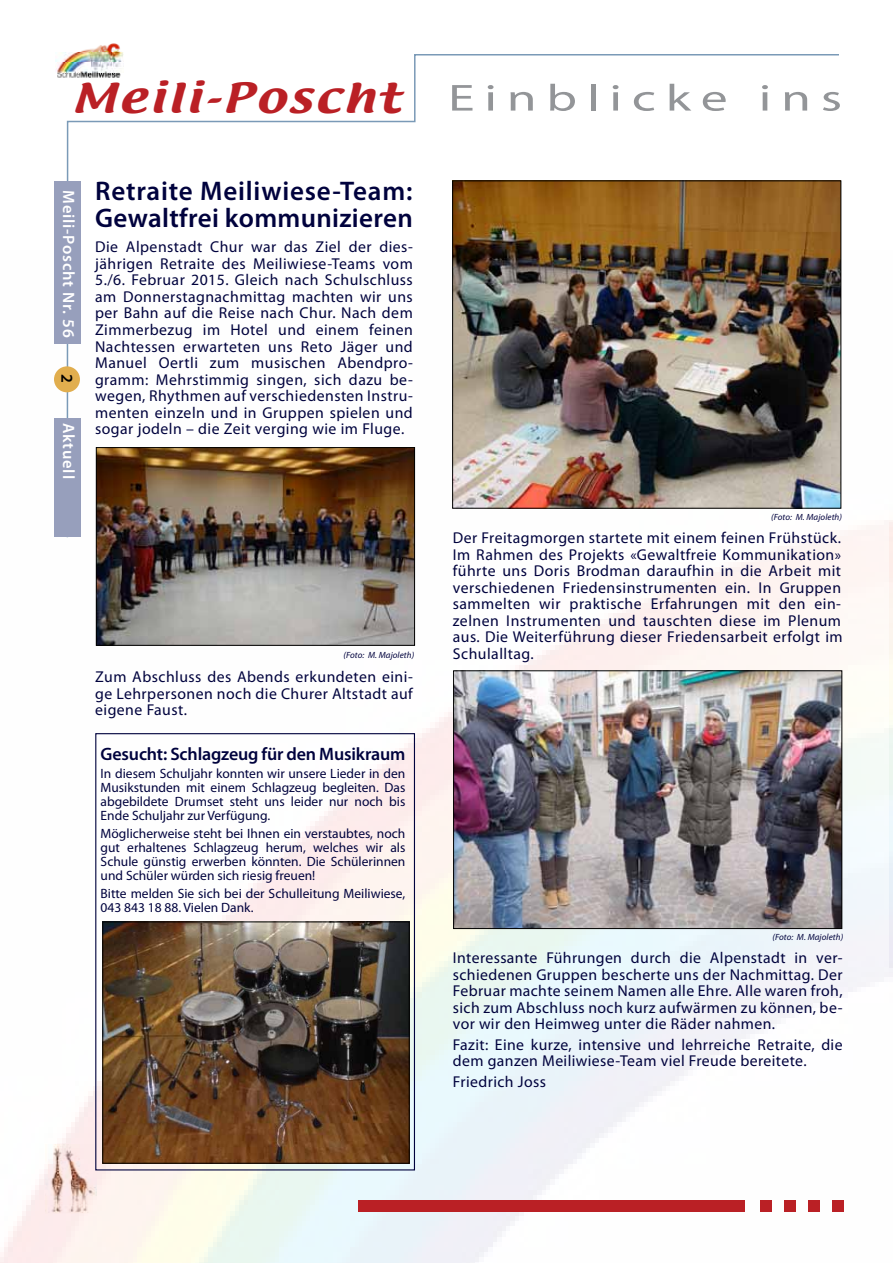
<style>
.page{position:relative;width:893px;height:1263px;background:#fff}
.page>*{position:absolute;margin:0;border:0;box-sizing:border-box;transform-origin:0 0}
.t1{font:37.8px "Myriad Pro";letter-spacing:.185em;color:#939598;scale:1.42 1}
.t2{font:36.15px "Textile";letter-spacing:.05em;color:#ba2025;scale:1.31 1}
.t3{font:600 27px/27px "Myriad Pro";letter-spacing:.01em;color:#00023d}
.t4{font:600 18px "Myriad Pro";letter-spacing:-.01em;color:#00023d}
.t5{font:600 16.5px "Myriad Pro";letter-spacing:.05em;color:#fff}
.t6{font:600 16.5px "Myriad Pro";color:#000}
.t7{font:15.75px/16.5px "Myriad Pro";letter-spacing:.025em;color:#00023d;text-align:justify}
.t8{font:13.5px/14px "Myriad Pro";color:#00023d;text-align:justify}
.t9{font:italic 9px "Myriad Pro";letter-spacing:.01em;color:#00023d}
.s1{font-size:15px}
</style>
<div class="page">
<img style="left:0;top:251px;width:893px;height:1012px">
<svg style="left:66px;top:54px;width:774px;height:485px"></svg>
<div style="left:54px;top:181px;width:27px;height:162px;background:#979fbc"></div>
<div style="left:54px;top:366px;width:26px;height:26px;background:#e1ae4e;border-radius:50%"></div>
<div style="left:54px;top:418px;width:27px;height:119px;background:#979fbc"></div>
<img style="left:55px;top:43px;width:68px;height:36px">
<div style="left:358px;top:1200px;width:387px;height:12px;background:#ba2025"></div>
<div style="left:760px;top:1200px;width:11px;height:12px;background:#ba2025"></div>
<div style="left:784px;top:1201px;width:12px;height:11px;background:#ba2025"></div>
<div style="left:808px;top:1200px;width:11px;height:12px;background:#ba2025"></div>
<div style="left:832px;top:1200px;width:12px;height:12px;background:#ba2025"></div>
<img style="left:105px;top:924px;width:302px;height:237px">
<div style="left:103px;top:922px;width:306px;height:241px;border:1px solid #000"></div>
<img style="left:454px;top:182px;width:385px;height:325px">
<div style="left:452px;top:180px;width:389px;height:329px;border:1px solid #000"></div>
<div style="left:95px;top:733px;width:320px;height:437px;border:1px solid #00023d"></div>
<img style="left:98px;top:449px;width:315px;height:194px">
<div style="left:96px;top:447px;width:319px;height:198px;border:1px solid #000"></div>
<img style="left:455px;top:672px;width:385px;height:255px">
<div style="left:453px;top:670px;width:389px;height:259px;border:1px solid #000"></div>
<h2 class="t2" style="left:71px;top:73px;width:253px">Meili-Poscht</h2>
<p class="t5" style="left:79px;top:190px;width:149px;rotate:90deg">Meili-Poscht Nr. 56</p>
<p class="t6" style="left:78px;top:374px;width:10px;rotate:90deg">2</p>
<p class="t5" style="left:79px;top:423px;width:57px;rotate:90deg">Aktuell</p>
<h3 class="t3" style="left:95px;top:177px;width:319px">Retraite Meiliwiese-Team:<br>Gewaltfrei kommunizieren</h3>
<p class="t7" style="left:95px;top:239px;width:319px">Die Alpenstadt Chur war das Ziel der dies&shy;jährigen Retraite des Meiliwiese-Teams vom 5./6. Februar 2015. Gleich nach Schulschluss am Donnerstagnachmittag machten wir uns per Bahn auf die Reise nach Chur. Nach dem Zimmerbezug im Hotel und einem feinen Nachtessen erwarteten uns Reto Jäger und Manuel Oertli zum musischen Abendpro&shy;gramm: Mehrstimmig singen, sich dazu be&shy;wegen, Rhythmen auf verschiedensten Instru&shy;menten einzeln und in Gruppen spielen und sogar jodeln – die Zeit verging wie im Fluge.</p>
<p class="t9" style="left:343px;top:649px;width:72px">(Foto: M. Majoleth)</p>
<p class="t7" style="left:95px;top:668px;width:319px">Zum Abschluss des Abends erkundeten eini&shy;ge Lehrpersonen noch die Churer Altstadt auf eigene Faust.</p>
<p class="t4" style="left:101px;top:743px;width:306px">Gesucht: Schlagzeug für den Musikraum</p>
<p class="t8" style="left:101px;top:767px;width:306px">In diesem Schuljahr konnten wir unsere Lieder in den Musikstunden mit einem Schlagzeug begleiten. Das abgebildete Drumset steht uns leider nur noch bis Ende Schuljahr zur Verfügung.</p>
<p class="t8" style="left:101px;top:827px;width:306px">Möglicherweise steht bei Ihnen ein verstaubtes, noch gut erhaltenes Schlagzeug herum, welches wir als Schule günstig erwerben könnten. Die Schülerinnen und Schüler würden sich riesig freuen!</p>
<p class="t8" style="left:101px;top:887px;width:306px">Bitte melden Sie sich bei der Schulleitung Meiliwiese,<br>043 843 18 88. Vielen Dank.</p>
<h1 class="t1" style="left:448px;top:75px;width:279px">Einblicke ins</h1>
<p class="t9" style="left:771px;top:512px;width:72px">(Foto: M. Majoleth)</p>
<p class="t7" style="left:453px;top:530px;width:391px">Der Freitagmorgen startete mit einem feinen Frühstück.<br>Im Rahmen des Projekts <span class="s1">«</span>Gewaltfreie Kommunikation<span class="s1">» </span>führte uns Doris Brodman daraufhin in die Arbeit mit verschiedenen Friedensinstrumenten ein. In Gruppen sammelten wir praktische Erfahrungen mit den ein&shy;zelnen Instrumenten und tauschten diese im Plenum aus. Die Weiterführung dieser Friedensarbeit erfolgt im Schulalltag.</p>
<p class="t9" style="left:772px;top:932px;width:72px">(Foto: M. Majoleth)</p>
<p class="t7" style="left:453px;top:949px;width:391px">Interessante Führungen durch die Alpenstadt in ver&shy;schiedenen Gruppen bescherte uns der Nachmittag. Der Februar machte seinem Namen alle Ehre. Alle waren froh, sich zum Abschluss noch kurz aufwärmen zu können, be&shy;vor wir den Heimweg unter die Räder nahmen.</p>
<p class="t7" style="left:453px;top:1036px;width:391px">Fazit: Eine kurze, intensive und lehrreiche Retraite, die dem ganzen Meiliwiese-Team viel Freude bereitete.</p>
<p class="t7" style="left:453px;top:1073px;width:95px">Friedrich Joss</p>
</div>
